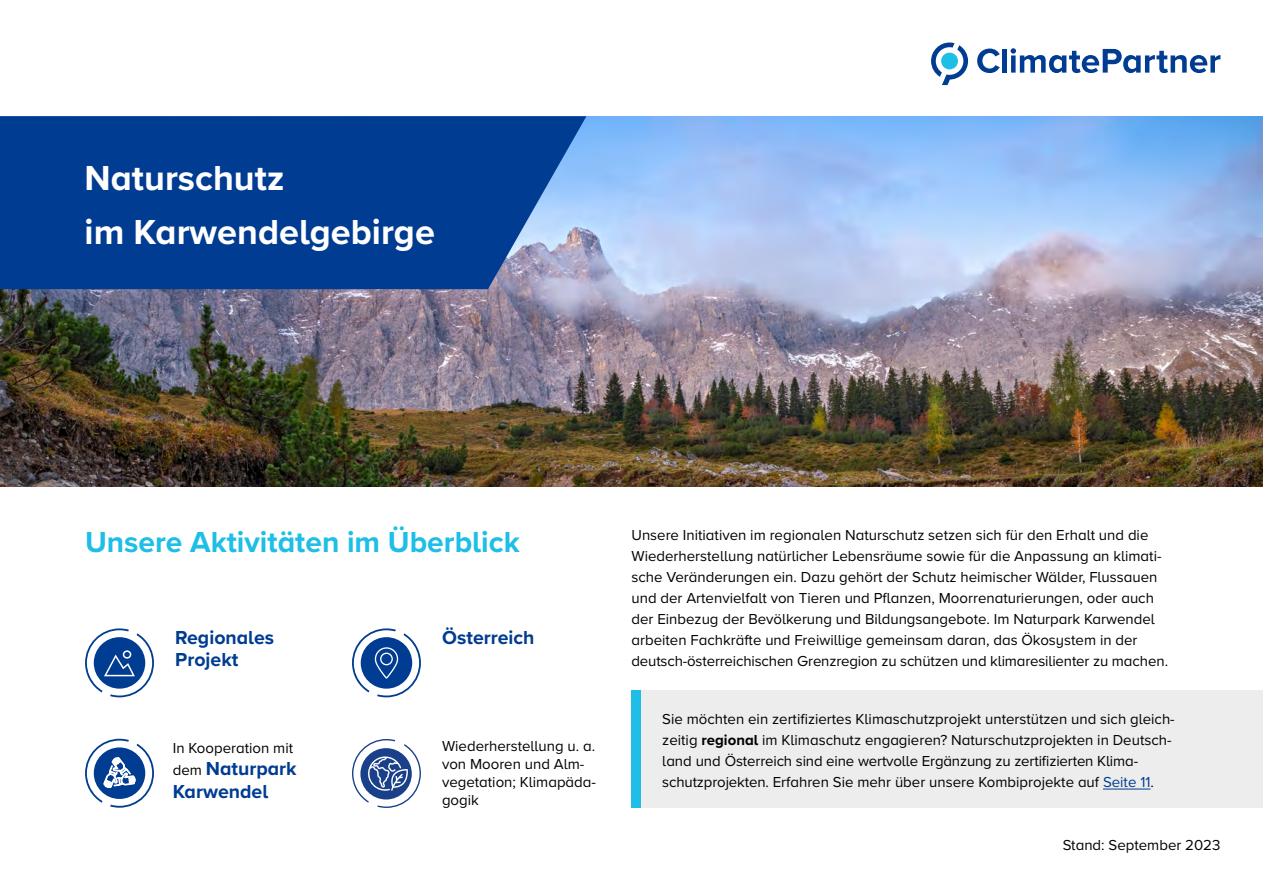
<style>
.page{position:relative;width:1263px;height:893px;background:#fff}
.page>*{position:absolute;margin:0;border:0;box-sizing:border-box;transform-origin:0 0}
.t1{font:700 36px/54px "Proxima Nova A";color:#fff}
.t2{font:700 30px "Proxima Nova A";color:#1ebee6}
.t3{font:700 19.5px/22.5px "Proxima Nova A";color:#003c91}
.t4{font:15px/21px "Proxima Nova A";color:#000}
.s1{font-weight:400;font-size:15px;color:#000}
.s2{font-weight:700}
.s3{color:#003c91}
</style>
<div class="page">
<img style="left:0;top:116px;width:1263px;height:370px">
<svg style="left:85px;top:628px;width:69px;height:69px"></svg>
<svg style="left:352px;top:628px;width:69px;height:69px"></svg>
<svg style="left:352px;top:739px;width:69px;height:69px"></svg>
<svg style="left:85px;top:739px;width:69px;height:69px"></svg>
<svg style="left:0;top:116px;width:586px;height:173px;background:#0e4697"></svg>
<svg style="left:977px;top:49px;width:23px;height:24px"></svg>
<div style="left:1002px;top:49px;width:5px;height:24px;background:#003c91"></div>
<svg style="left:1010px;top:48px;width:210px;height:25px"></svg>
<svg style="left:931px;top:43px;width:37px;height:42px"></svg>
<div style="left:631px;top:691px;width:632px;height:117px;background:#ededed"></div>
<div style="left:631px;top:691px;width:10px;height:117px;background:#1ebee6"></div>
<hr style="left:1103px;top:789px;width:47px;height:1px;background:#003c91">
<h1 class="t1" style="left:85px;top:150px;width:352px">Naturschutz<br>im Karwendelgebirge</h1>
<h2 class="t2" style="left:85px;top:519px;width:436px">Unsere Aktivitäten im Überblick</h2>
<h3 class="t3" style="left:175px;top:626px;width:100px">Regionales<br>Projekt</h3>
<h3 class="t3" style="left:442px;top:626px;width:94px">Österreich</h3>
<p class="t4" style="left:173px;top:737px;width:122px">In Kooperation mit</p>
<h3 class="t3" style="left:173px;top:757px;width:125px"><span class="s1">dem</span> Naturpark<br>Karwendel</h3>
<p class="t4" style="left:442px;top:736px;width:155px;line-height:18px">Wiederherstellung u. a. von Mooren und Alm&shy;vegetation; Klimapäda&shy;gogik</p>
<p class="t4" style="left:631px;top:524px;width:538px">Unsere Initiativen im regionalen Naturschutz setzen sich für den Erhalt und die Wiederherstellung natürlicher Lebensräume sowie für die Anpassung an klimati&shy;sche Veränderungen ein. Dazu gehört der Schutz heimischer Wälder, Flussauen und der Artenvielfalt von Tieren und Pflanzen, Moorrenaturierungen, oder auch der Einbezug der Bevölkerung und Bildungsangebote. Im Naturpark Karwendel arbeiten Fachkräfte und Freiwillige gemeinsam daran, das Ökosystem in der deutsch-österreichischen Grenzregion zu schützen und klimaresilienter zu machen.</p>
<p class="t4" style="left:662px;top:707px;width:514px">Sie möchten ein zertifiziertes Klimaschutzprojekt unterstützen und sich gleich&shy;zeitig <span class="s2">regional</span> im Klimaschutz engagieren? Naturschutzprojekten in Deutsch&shy;land und Österreich sind eine wertvolle Ergänzung zu zertifizierten Klima&shy;schutzprojekten. Erfahren Sie mehr über unsere Kombiprojekte auf <span class="s3">Seite 11</span>.</p>
<p class="t4" style="left:1063px;top:834px;width:159px">Stand: September 2023</p>
</div>
